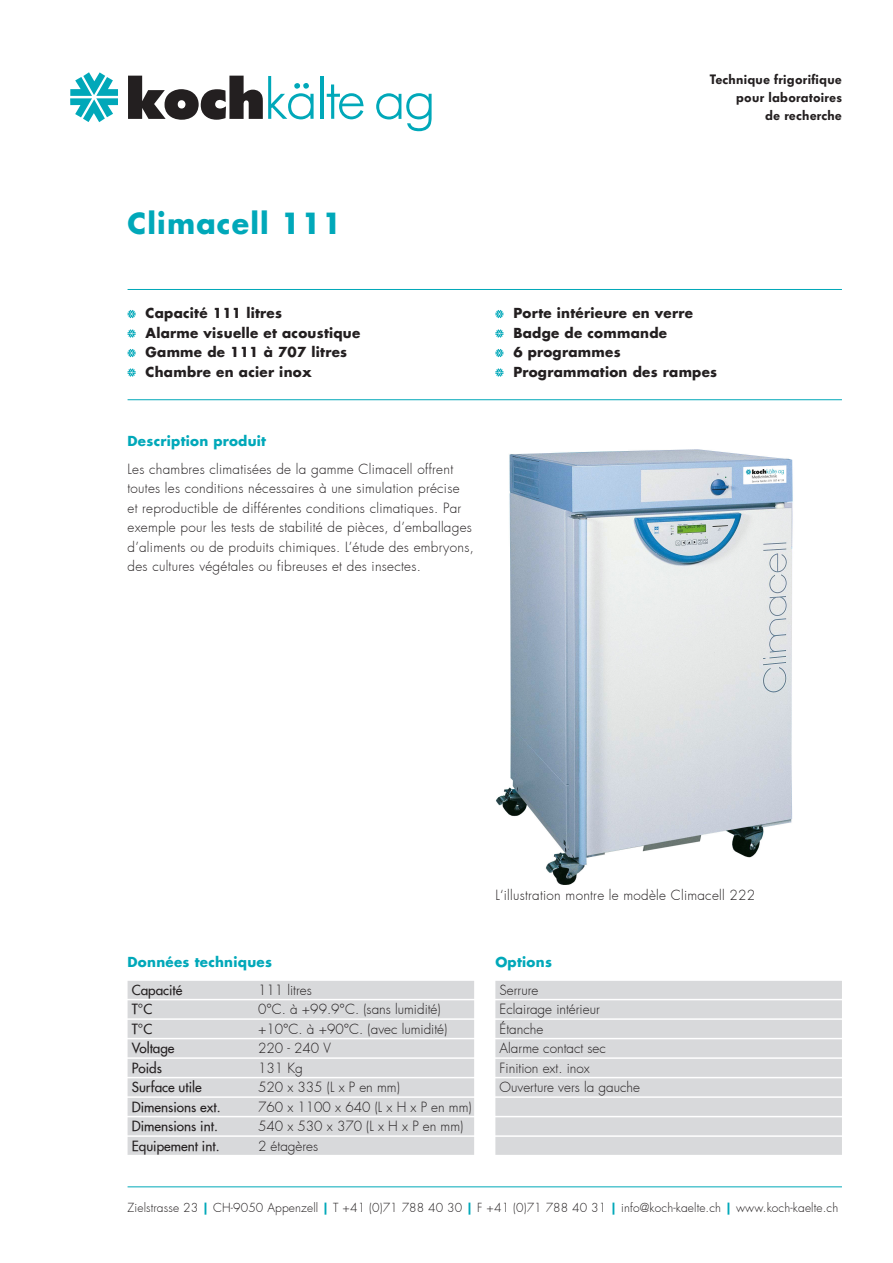
<style>
.page{position:relative;width:893px;height:1263px;background:#fff}
.page>*{position:absolute;margin:0;border:0;box-sizing:border-box;transform-origin:0 0}
.t1{font:700 28.5px "Futura";letter-spacing:.04em;color:#00a8b9}
.t2{font:300 13.5px/19.5px "Futura";letter-spacing:.02em;color:#231f20}
.t3{font:300 13.5px/19.5px "Futura";color:#231f20}
.Aufzählung{font:700 13.5px "Futura";letter-spacing:.02em;color:#231f20}
.t4{font:500 13.5px "Futura";color:#231f20}
.t5{font:600 13.5px/18px "Futura BQ";letter-spacing:.02em;color:#231f20;text-align:right}
.t6{font:700 13.5px "Futura";letter-spacing:.02em;color:#00a8b9}
.t7{font:300 12px "Futura";letter-spacing:.01em;color:#231f20}
.s1{font-weight:700;color:#00a8b9}
</style>
<div class="page">
<img style="left:496px;top:449px;width:297px;height:436px">
<svg style="left:128px;top:310px;width:8px;height:8px"></svg>
<svg style="left:128px;top:329px;width:8px;height:9px"></svg>
<svg style="left:128px;top:349px;width:8px;height:8px"></svg>
<svg style="left:128px;top:368px;width:8px;height:9px"></svg>
<svg style="left:495px;top:310px;width:8px;height:8px"></svg>
<svg style="left:495px;top:329px;width:8px;height:9px"></svg>
<svg style="left:495px;top:349px;width:8px;height:8px"></svg>
<svg style="left:495px;top:368px;width:8px;height:9px"></svg>
<svg style="left:70px;top:72px;width:48px;height:50px"></svg>
<svg style="left:128px;top:76px;width:186px;height:44px"></svg>
<hr style="left:320px;top:76px;width:3px;height:43px;background:#00a8b9">
<svg style="left:327px;top:84px;width:37px;height:35px"></svg>
<svg style="left:376px;top:93px;width:56px;height:38px"></svg>
<hr style="left:128px;top:289px;width:714px;height:1px;background:#00a8b9">
<hr style="left:128px;top:399px;width:714px;height:1px;background:#00a8b9">
<hr style="left:128px;top:1186px;width:714px;height:1px;background:#00a8b9">
<div style="left:495px;top:981px;width:347px;height:18px;background:#d8d9db"></div>
<div style="left:495px;top:1000px;width:347px;height:18px;background:#d8d9db"></div>
<div style="left:495px;top:1020px;width:347px;height:18px;background:#d8d9db"></div>
<div style="left:495px;top:1039px;width:347px;height:18px;background:#d8d9db"></div>
<div style="left:495px;top:1059px;width:347px;height:18px;background:#d8d9db"></div>
<div style="left:495px;top:1078px;width:347px;height:18px;background:#d8d9db"></div>
<div style="left:495px;top:1098px;width:347px;height:18px;background:#d8d9db"></div>
<div style="left:495px;top:1117px;width:347px;height:18px;background:#d8d9db"></div>
<div style="left:495px;top:1137px;width:347px;height:18px;background:#d8d9db"></div>
<div style="left:128px;top:981px;width:346px;height:18px;background:#d8d9db"></div>
<div style="left:128px;top:1000px;width:346px;height:18px;background:#d8d9db"></div>
<div style="left:128px;top:1020px;width:346px;height:18px;background:#d8d9db"></div>
<div style="left:128px;top:1039px;width:346px;height:18px;background:#d8d9db"></div>
<div style="left:128px;top:1059px;width:346px;height:18px;background:#d8d9db"></div>
<div style="left:128px;top:1078px;width:346px;height:18px;background:#d8d9db"></div>
<div style="left:128px;top:1098px;width:346px;height:18px;background:#d8d9db"></div>
<div style="left:128px;top:1117px;width:346px;height:18px;background:#d8d9db"></div>
<div style="left:128px;top:1137px;width:346px;height:18px;background:#d8d9db"></div>
<h1 class="t1" style="left:128px;top:204px;width:216px">Climacell 111</h1>
<p class="Aufzählung" style="left:146px;top:304px;width:138px">Capacité 111 litres</p>
<p class="Aufzählung" style="left:146px;top:324px;width:216px">Alarme visuelle et acoustique</p>
<p class="Aufzählung" style="left:146px;top:343px;width:203px">Gamme de 111 à 707 litres</p>
<p class="Aufzählung" style="left:146px;top:363px;width:168px">Chambre en acier inox</p>
<p class="t6" style="left:128px;top:432px;width:140px">Description produit</p>
<p class="t2" style="left:128px;top:460px;width:348px">Les chambres climatisées de la gamme Climacell offrent toutes les conditions nécessaires à une simulation précise<br>et reproductible de différentes conditions climatiques. Par exemple pour les tests de stabilité de pièces, d’emballages d’aliments ou de produits chimiques. L’étude des embryons, des cultures végétales ou fibreuses et des insectes.</p>
<p class="t5" style="left:710px;top:71px;width:134px">Technique frigorifique pour laboratoires<br>de recherche</p>
<p class="Aufzählung" style="left:513px;top:304px;width:181px">Porte intérieure en verre</p>
<p class="Aufzählung" style="left:513px;top:324px;width:155px">Badge de commande</p>
<p class="Aufzählung" style="left:513px;top:343px;width:109px">6 programmes</p>
<p class="Aufzählung" style="left:513px;top:363px;width:205px">Programmation des rampes</p>
<p class="t6" style="left:128px;top:953px;width:146px">Données techniques</p>
<p class="t4" style="left:132px;top:981px;width:52px">Capacité</p>
<p class="t3" style="left:258px;top:980px;width:55px">111 litres</p>
<p class="t4" style="left:132px;top:1001px;width:22px">T°C</p>
<p class="t3" style="left:258px;top:1000px;width:184px">0°C. à +99.9°C. (sans lumidité)</p>
<p class="t4" style="left:132px;top:1020px;width:22px">T°C</p>
<p class="t3" style="left:258px;top:1019px;width:191px">+10°C. à +90°C. (avec lumidité)</p>
<p class="t4" style="left:132px;top:1040px;width:44px">Voltage</p>
<p class="t2" style="left:258px;top:1039px;width:74px">220 - 240 V</p>
<p class="t4" style="left:132px;top:1059px;width:32px">Poids</p>
<p class="t2" style="left:258px;top:1058px;width:46px">131 Kg</p>
<p class="t4" style="left:132px;top:1079px;width:71px">Surface utile</p>
<p class="t3" style="left:258px;top:1078px;width:143px">520 x 335 (L x P en mm)</p>
<p class="t4" style="left:132px;top:1098px;width:90px">Dimensions ext.</p>
<p class="t3" style="left:258px;top:1097px;width:215px">760 x 1100 x 640 (L x H x P en mm)</p>
<p class="t4" style="left:132px;top:1118px;width:88px">Dimensions int.</p>
<p class="t3" style="left:258px;top:1117px;width:207px">540 x 530 x 370 (L x H x P en mm)</p>
<p class="t4" style="left:132px;top:1137px;width:89px">Equipement int.</p>
<p class="t3" style="left:258px;top:1136px;width:62px">2 étagères</p>
<p class="t2" style="left:495px;top:885px;width:261px">L‘illustration montre le modèle Climacell 222</p>
<p class="t6" style="left:495px;top:953px;width:58px">Options</p>
<p class="t3" style="left:500px;top:980px;width:142px">Serrure<br>Eclairage intérieur<br>Étanche<br>Alarme contact sec<br>Finition ext. inox<br>Ouverture vers la gauche</p>
<p class="t7" style="left:128px;top:1200px;width:712px">Zielstrasse 23 <span class="s1">|</span> CH-9050 Appenzell <span class="s1">|</span> T +41 (0)71 788 40 30 <span class="s1">|</span> F +41 (0)71 788 40 31 <span class="s1">|</span> info@koch-kaelte.ch <span class="s1">|</span> www.koch-kaelte.ch</p>
</div>
